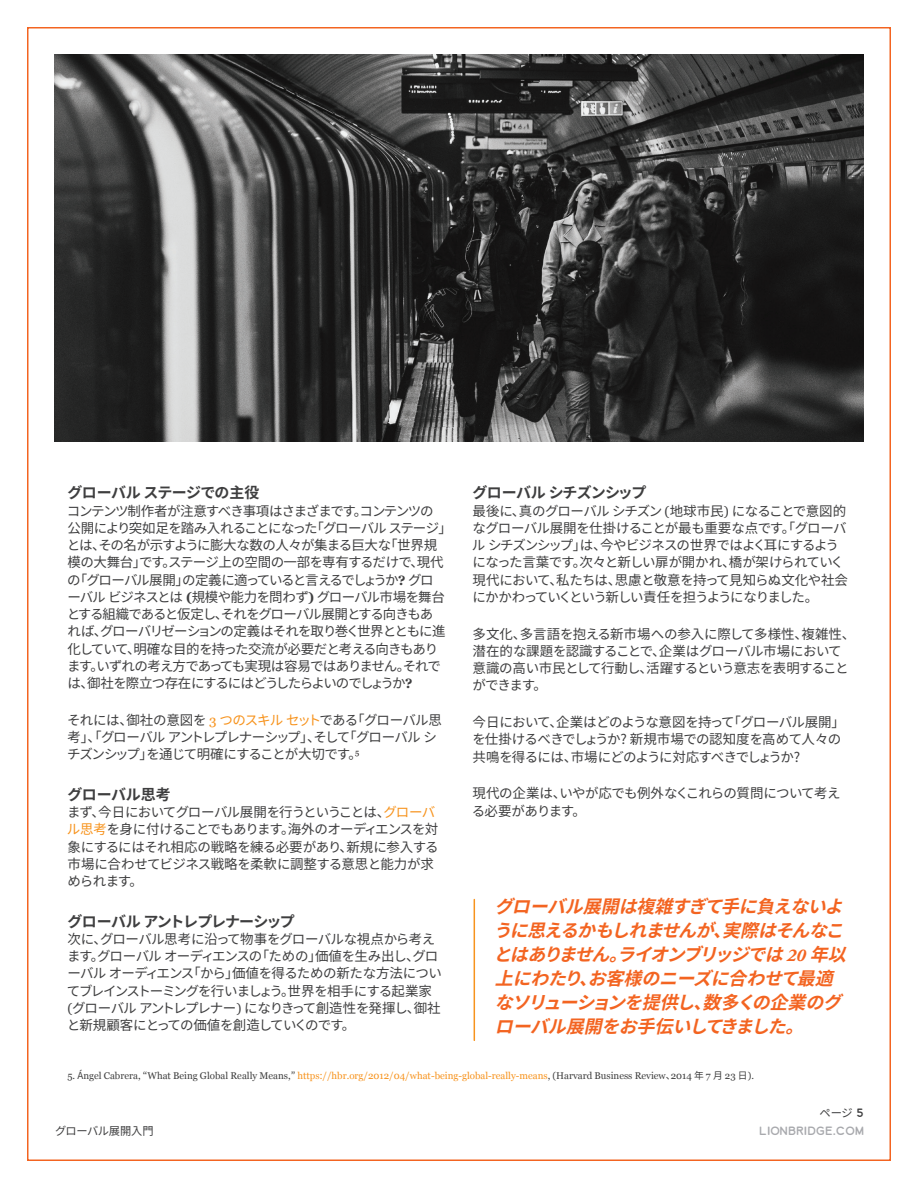
<style>
.page{position:relative;width:918px;height:1188px;background:#fff}
.page>*{position:absolute;margin:0;border:0;box-sizing:border-box;transform-origin:0 0}
.t1{font:italic 700 18px/24px "Noto Sans CJ Kjp";color:#f36421}
.t2{font:700 15px "Noto Sans CJ Kjp";letter-spacing:-.045em;color:#3e3e3f}
.t3{font:700 15px "Noto Sans CJ Kjp";letter-spacing:-.015em;color:#3e3e3f}
.t4{font:13.5px/17.2px "Noto Sans CJ Kjp";letter-spacing:-.055em;color:#3e3e3f}
.t5{font:13.5px/17.2px "Noto Sans CJ Kjp";letter-spacing:-.075em;color:#3e3e3f}
.t6{font:13.5px/17.2px "Noto Sans CJ Kjp";letter-spacing:-.025em;color:#3e3e3f}
.t7{font:13.5px/17.2px "Noto Sans CJ Kjp";letter-spacing:-.035em;color:#3e3e3f}
.t8{font:11.25px "Lionbridge Sans";color:#a8a9ad}
.t9{font:11.25px "Noto Sans CJ Kjp";letter-spacing:-.015em;color:#3e3e3f}
.t10{font:9.75px "Georgia";color:#3f3f3f}
.s1{font-family:"Georgia"}
.s2{font-family:"Georgia";font-weight:700}
.s3{font-family:"Georgia";color:#f7931d}
.s4{color:#f7931d}
.s5{font-family:"Adobe Garamond Pro"}
.s6{font-family:"Noto Sans CJ Kjp"}
.s7{font-family:"Noto Sans CJ Kjp";color:#f7931d}
.s8{font-family:"Lionbridge Sans"}
</style>
<div class="page">
<img style="left:54px;top:54px;width:810px;height:387px">
<hr style="left:474px;top:900px;width:1px;height:140px;background:#f7931d">
<p class="t2" style="left:472px;top:484px;width:176px">グローバル シチズンシップ</p>
<p class="t4" style="left:472px;top:502px;width:378px">最後に、真のグローバル シチズン <span class="s1">(</span>地球市民<span class="s1">)</span> になることで意図的なグローバル展開を仕掛けることが最も重要な点です。「グローバル シチズンシップ」は、今やビジネスの世界ではよく耳にするようになった言葉です。次々と新しい扉が開かれ、橋が架けられていく現代において、私たちは、思慮と敬意を持って見知らぬ文化や社会にかかわっていくという新しい責任を担うようになりました。</p>
<p class="t6" style="left:472px;top:625px;width:384px">多文化、多言語を抱える新市場への参入に際して多様性、複雑性、潜在的な課題を認識することで、企業はグローバル市場において意識の高い市民として行動し、活躍するという意志を表明することができます。</p>
<p class="t4" style="left:472px;top:714px;width:374px">今日において、企業はどのような意図を持って「グローバル展開」を仕掛けるべきでしょうか? 新規市場での認知度を高めて人々の共鳴を得るには、市場にどのように対応すべきでしょうか?</p>
<p class="t7" style="left:472px;top:785px;width:370px">現代の企業は、いやが応でも例外なくこれらの質問について考える必要があります。</p>
<p class="t2" style="left:67px;top:484px;width:193px">グローバル ステージでの主役</p>
<p class="t5" style="left:67px;top:502px;width:387px">コンテンツ制作者が注意すべき事項はさまざまです。コンテンツの<br>公開により突如足を踏み入れることになった「グローバルステージ」とは、その名が示すように膨大な数の人々が集まる巨大な「世界規模の大舞台」です。ステージ上の空間の一部を専有するだけで、現代の「グローバル展開」の定義に適っていると言えるでしょうか<span class="s2">?</span> グロ<br>ーバルビジネスとは <span class="s2">(</span>規模や能力を問わず<span class="s2">)</span> グローバル市場を舞台とする組織であると仮定し、それをグローバル展開とする向きもあ<br>れば、グローバリゼーションの定義はそれを取り巻く世界とともに進化していて、明確な目的を持った交流が必要だと考える向きもあります。いずれの考え方であっても実現は容易ではありません。それでは、御社を際立つ存在にするにはどうしたらよいのでしょうか<span class="s2">?</span></p>
<p class="t4" style="left:67px;top:712px;width:376px">それには、御社の意図を <span class="s3">3</span> <span class="s4">つのスキルセット</span>である「グローバル思考」、「グローバルアントレプレナーシップ」、そして「グローバルシチズンシップ」を通じて明確にすることが大切です。<sup>5</sup></p>
<p class="t3" style="left:67px;top:786px;width:105px">グローバル思考</p>
<p class="t4" style="left:67px;top:804px;width:373px">まず、今日においてグローバル展開を行うということは、<span class="s4">グローバル思考</span>を身に付けることでもあります。海外のオーディエンスを対象にするにはそれ相応の戦略を練る必要があり、新規に参入する市場に合わせてビジネス戦略を柔軟に調整する意思と能力が求められます。</p>
<p class="t2" style="left:67px;top:913px;width:229px">グローバル アントレプレナーシップ</p>
<p class="t4" style="left:67px;top:931px;width:377px">次に、グローバル思考に沿って物事をグローバルな視点から考えます。グローバル オーディエンスの「ための」価値を生み出し、グローバル オーディエンス「から」価値を得るための新たな方法についてブレインストーミングを行いましょう。世界を相手にする起業家<br><span class="s1">(</span>グローバル アントレプレナー<span class="s1">)</span> になりきって創造性を発揮し、御社と新規顧客にとっての価値を創造していくのです。</p>
<p class="t1" style="left:494px;top:895px;width:365px">グローバル展開は複雑すぎて手に負えないように思えるかもしれませんが、実際はそんなことはありません。ライオンブリッジでは <span class="s5">2 0</span> 年以上にわたり、お客様のニーズに合わせて最適なソリューションを提供し、数多くの企業のグローバル展開をお手伝いしてきました。</p>
<p class="t10" style="left:68px;top:1069px;width:688px">5. <span class="s6">Á</span>ngel Cabrera, <span class="s6">“</span>What Being Global Really Means,<span class="s6">”</span> <span class="s4">https</span><span class="s7">:</span><span class="s4">//hbr.org/2012/04/what-being-global-really-means</span>, (Harvard Business Review<span class="s6">、</span>2014 <span class="s6">年</span> 7 <span class="s6">月</span> 23 <span class="s6">日</span>).</p>
<p class="t9" style="left:55px;top:1124px;width:100px">グローバル展開入門</p>
<p class="t9" style="left:819px;top:1107px;width:46px">ページ <span class="s8">5</span></p>
<p class="t8" style="left:759px;top:1123px;width:106px">LIONBRIDGE.COM</p>
</div>
